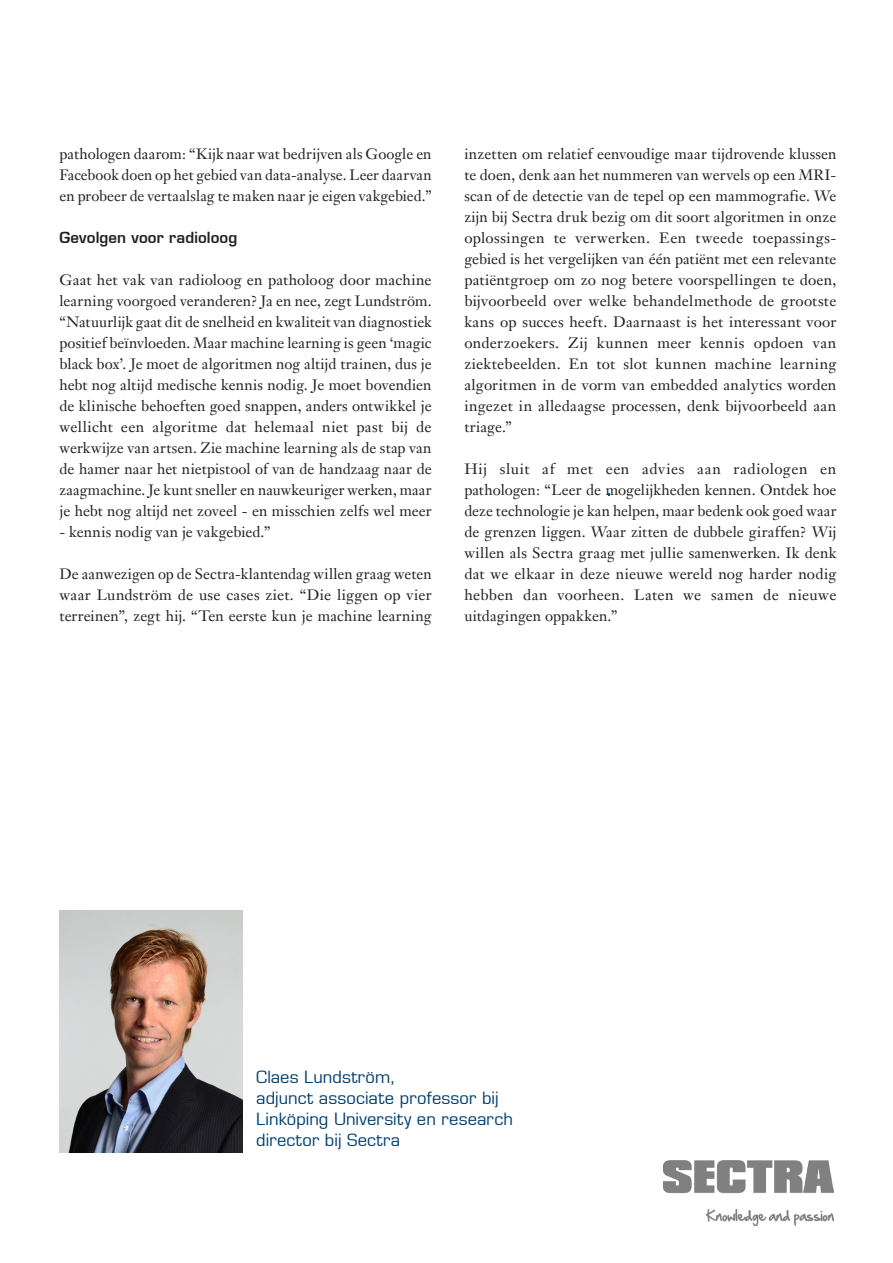
<style>
.page{position:relative;width:893px;height:1263px;background:#fff}
.page>*{position:absolute;margin:0;border:0;box-sizing:border-box;transform-origin:0 0}
.Body_Text{font:16.5px/21px "Eurostile";letter-spacing:.005em;color:#003f70}
.Body_Text-2{font:15px/21px "Janson Text";letter-spacing:.01em;color:#231f20;text-align:justify}
.Body_Text-3{font:600 15px "Eurostile";letter-spacing:.01em;color:#231f20}
</style>
<div class="page">
<img style="left:663px;top:1160px;width:170px;height:65px">
<img style="left:60px;top:911px;width:182px;height:241px">
<p class="Body_Text-2" style="left:60px;top:143px;width:374px">pathologen daarom: “Kijk naar wat bedrijven als Google en Facebook doen op het gebied van data-analyse. Leer daarvan en probeer de vertaalslag te maken naar je eigen vakgebied.”</p>
<p class="Body_Text-3" style="left:60px;top:228px;width:179px">Gevolgen voor radioloog</p>
<p class="Body_Text-2" style="left:60px;top:269px;width:374px">Gaat het vak van radioloog en patholoog door machine learning voorgoed veranderen? Ja en nee, zegt Lundström. “Natuurlijk gaat dit de snelheid en kwaliteit van diagnostiek positief beïnvloeden. Maar machine learning is geen ‘magic black box’. Je moet de algoritmen nog altijd trainen, dus je hebt nog altijd medische kennis nodig. Je moet bovendien de klinische behoeften goed snappen, anders ontwikkel je wellicht een algoritme dat helemaal niet past bij de werkwijze van artsen. Zie machine learning als de stap van de hamer naar het nietpistool of van de handzaag naar de zaagmachine. Je kunt sneller en nauwkeuriger werken, maar je hebt nog altijd net zoveel - en misschien zelfs wel meer</p>
<p class="Body_Text-2" style="left:60px;top:521px;width:213px">- kennis nodig van je vakgebied.”</p>
<p class="Body_Text-2" style="left:60px;top:563px;width:374px">De aanwezigen op de Sectra-klantendag willen graag weten waar Lundström de use cases ziet. “Die liggen op vier terreinen”, zegt hij. “Ten eerste kun je machine learning</p>
<p class="Body_Text-2" style="left:464px;top:143px;width:374px">inzetten om relatief eenvoudige maar tijdrovende klussen te doen, denk aan het nummeren van wervels op een MRI&shy;scan of de detectie van de tepel op een mammografie. We zijn bij Sectra druk bezig om dit soort algoritmen in onze oplossingen te verwerken. Een tweede toepassings&shy;gebied is het vergelijken van één patiënt met een relevante patiëntgroep om zo nog betere voorspellingen te doen, bijvoorbeeld over welke behandelmethode de grootste kans op succes heeft. Daarnaast is het interessant voor onderzoekers. Zij kunnen meer kennis opdoen van ziektebeelden. En tot slot kunnen machine learning algoritmen in de vorm van embedded analytics worden ingezet in alledaagse processen, denk bijvoorbeeld aan triage.”</p>
<p class="Body_Text-2" style="left:464px;top:458px;width:374px">Hij sluit af met een advies aan radiologen en pathologen: “Leer de mogelijkheden kennen. Ontdek hoe deze technologie je kan helpen, maar bedenk ook goed waar de grenzen liggen. Waar zitten de dubbele giraffen? Wij willen als Sectra graag met jullie samenwerken. Ik denk dat we elkaar in deze nieuwe wereld nog harder nodig hebben dan voorheen. Laten we samen de nieuwe uitdagingen oppakken.”</p>
<p class="Body_Text" style="left:256px;top:1067px;width:258px">Claes Lundström,<br>adjunct associate professor bij<br>Linköping University en research director bij Sectra</p>
</div>
